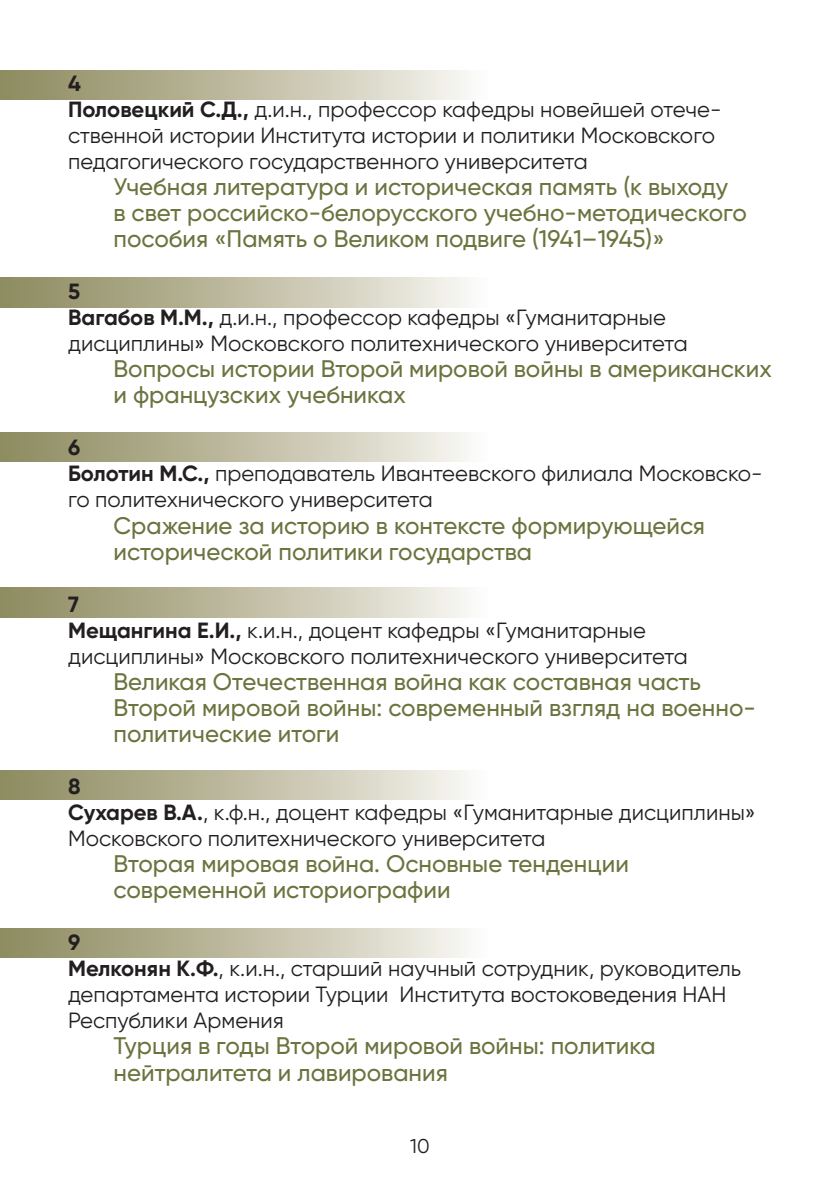
<style>
.page{position:relative;width:840px;height:1191px;background:#fff}
.page>*{position:absolute;margin:0;border:0;box-sizing:border-box;transform-origin:0 0}
.t1{font:500 24px/26px "Gilroy";color:#6c733e}
.t2{font:22px/26px "Gilroy";color:#231f20}
.t3{font:20px "Gilroy";color:#231f20}
.s1{font-weight:700}
</style>
<div class="page">
<div style="left:0;top:70px;width:487px;height:30px;background:linear-gradient(to right,#8a875a,#f9f6f3)"></div>
<div style="left:0;top:278px;width:487px;height:29px;background:linear-gradient(to right,#8a875a,#f9f6f3)"></div>
<div style="left:0;top:432px;width:487px;height:29px;background:linear-gradient(to right,#8a875a,#f9f6f3)"></div>
<div style="left:0;top:588px;width:487px;height:29px;background:linear-gradient(to right,#8a875a,#f9f6f3)"></div>
<div style="left:0;top:770px;width:487px;height:30px;background:linear-gradient(to right,#8a875a,#f9f6f3)"></div>
<div style="left:0;top:928px;width:487px;height:29px;background:linear-gradient(to right,#8a875a,#f9f6f3)"></div>
<p class="t2" style="left:68px;top:73px;width:654px"><span class="s1">4<br>Половецкий С.Д.,</span> д.и.н., профессор кафедры новейшей отече&shy;ственной истории Института истории и политики Московского педагогического государственного университета</p>
<p class="t1" style="left:113px;top:176px;width:634px">Учебная литература и историческая память (к выходу<br>в свет российско-белорусского учебно-методического пособия «Память о Великом подвиге (1941–1945)»</p>
<p class="t2" style="left:68px;top:281px;width:621px"><span class="s1">5<br>Вагабов М.М.,</span> д.и.н., профессор кафедры «Гуманитарные дисциплины» Московского политехнического университета</p>
<p class="t1" style="left:113px;top:358px;width:659px">Вопросы истории Второй мировой войны в американских и французских учебниках</p>
<p class="t2" style="left:68px;top:437px;width:695px"><span class="s1">6<br>Болотин М.С.,</span> преподаватель Ивантеевского филиала Московско&shy;го политехнического университета</p>
<p class="t1" style="left:113px;top:514px;width:592px">Сражение за историю в контексте формирующейся исторической политики государства</p>
<p class="t2" style="left:68px;top:593px;width:621px"><span class="s1">7<br>Мещангина Е.И.,</span> к.и.н., доцент кафедры «Гуманитарные дисциплины» Московского политехнического университета</p>
<p class="t1" style="left:113px;top:670px;width:643px">Великая Отечественная война как составная часть<br>Второй мировой войны: современный взгляд на военно&shy;политические итоги</p>
<p class="t2" style="left:68px;top:775px;width:688px"><span class="s1">8<br>Сухарев В.А.</span>, к.ф.н., доцент кафедры «Гуманитарные дисциплины»<br>Московского политехнического университета</p>
<p class="t1" style="left:113px;top:852px;width:516px">Вторая мировая война. Основные тенденции современной историографии</p>
<p class="t2" style="left:68px;top:932px;width:674px"><span class="s1">9<br>Мелконян К.Ф.</span>, к.и.н., старший научный сотрудник, руководитель департамента истории Турции Института востоковедения НАН Республики Армения</p>
<p class="t1" style="left:113px;top:1035px;width:543px">Турция в годы Второй мировой войны: политика нейтралитета и лавирования</p>
<p class="t3" style="left:410px;top:1138px;width:21px">10</p>
</div>
